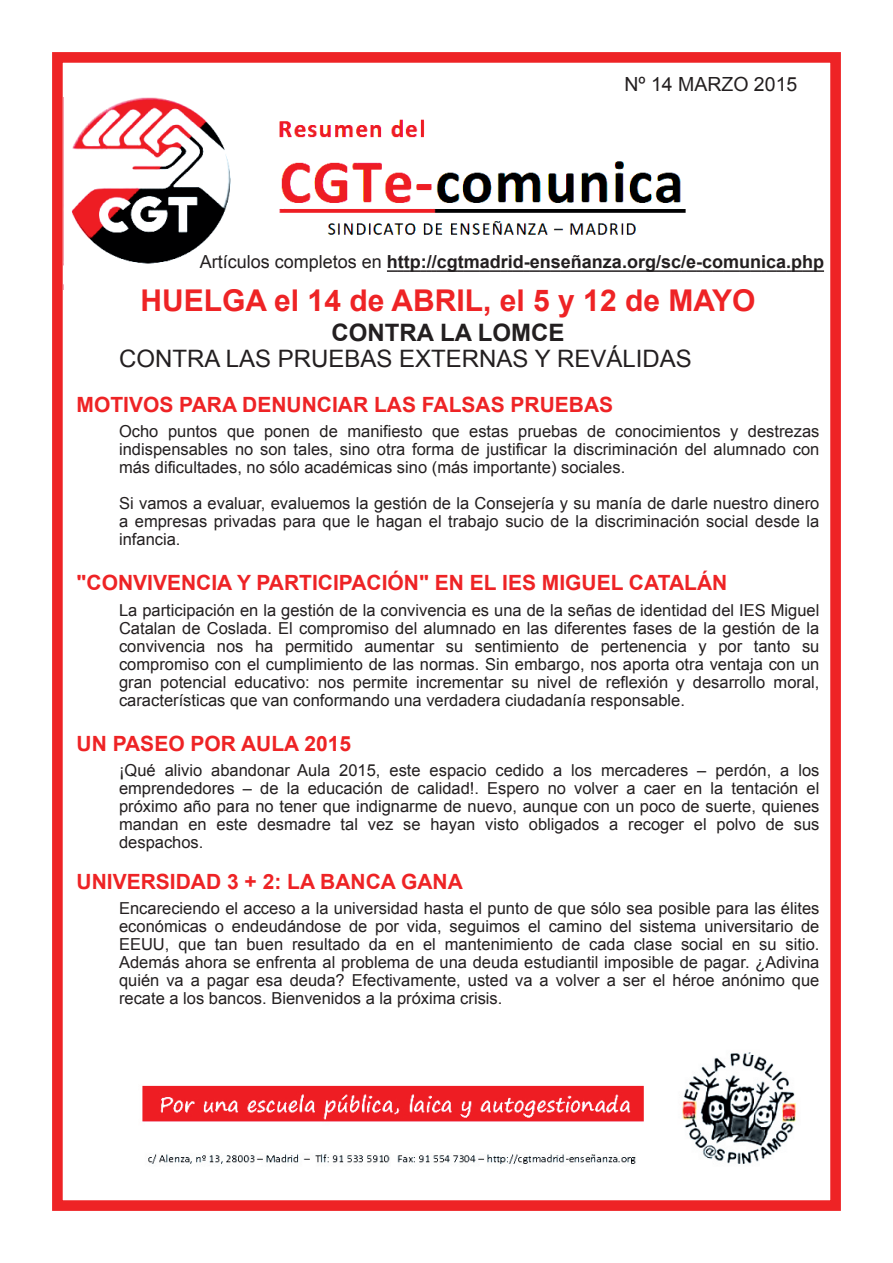
<style>
.page{position:relative;width:893px;height:1263px;background:#fff}
.page>*{position:absolute;margin:0;border:0;box-sizing:border-box;transform-origin:0 0}
.t1{font:700 30px "Arial";color:#ee2325}
.t2{font:24px "Arial";color:#231f20}
.t3{font:700 24px "Arial";color:#231f20}
.t4{font:700 21px "Arial";color:#ee2325}
.t5{font:19.5px "Arial";color:#231f20}
.t6{font:700 18px "Arial";color:#231f20}
.t7{font:16.5px/18px "Arial";color:#231f20;text-align:justify}
.s1{font-weight:400}
</style>
<div class="page">
<div style="left:52px;top:52px;width:789px;height:1159px;border:11px solid #ee2325"></div>
<img style="left:71px;top:98px;width:615px;height:166px">
<svg style="left:387px;top:270px;width:437px;height:2px"></svg>
<img style="left:142px;top:1052px;width:654px;height:112px">
<p class="t5" style="left:624px;top:73px;width:174px">Nº 14 MARZO 2015</p>
<p class="t6" style="left:200px;top:252px;width:626px"><span class="s1">Artículos completos en</span> http://cgtmadrid-enseñanza.org/sc/e-comunica.php</p>
<h1 class="t1" style="left:140px;top:284px;width:617px">HUELGA el 14 de ABRIL, el 5 y 12 de MAYO</h1>
<h2 class="t3" style="left:332px;top:319px;width:234px">CONTRA LA LOMCE</h2>
<h2 class="t2" style="left:119px;top:345px;width:574px">CONTRA LAS PRUEBAS EXTERNAS Y REVÁLIDAS</h2>
<p class="t4" style="left:77px;top:392px;width:538px">MOTIVOS PARA DENUNCIAR LAS FALSAS PRUEBAS</p>
<p class="t7" style="left:119px;top:422px;width:702px">Ocho puntos que ponen de manifiesto que estas pruebas de conocimientos y destrezas indispensables no son tales, sino otra forma de justificar la discriminación del alumnado con más dificultades, no sólo académicas sino (más importante) sociales.</p>
<p class="t7" style="left:119px;top:494px;width:702px">Si vamos a evaluar, evaluemos la gestión de la Consejería y su manía de darle nuestro dinero a empresas privadas para que le hagan el trabajo sucio de la discriminación social desde la infancia.</p>
<p class="t4" style="left:77px;top:571px;width:652px">"CONVIVENCIA Y PARTICIPACIÓN" EN EL IES MIGUEL CATALÁN</p>
<p class="t7" style="left:119px;top:601px;width:702px">La participación en la gestión de la convivencia es una de la señas de identidad del IES Miguel Catalan de Coslada. El compromiso del alumnado en las diferentes fases de la gestión de la convivencia nos ha permitido aumentar su sentimiento de pertenencia y por tanto su compromiso con el cumplimiento de las normas. Sin embargo, nos aporta otra ventaja con un gran potencial educativo: nos permite incrementar su nivel de reflexión y desarrollo moral, características que van conformando una verdadera ciudadanía responsable.</p>
<p class="t4" style="left:77px;top:731px;width:276px">UN PASEO POR AULA 2015</p>
<p class="t7" style="left:119px;top:761px;width:702px">¡Qué alivio abandonar Aula 2015, este espacio cedido a los mercaderes – perdón, a los emprendedores – de la educación de calidad!. Espero no volver a caer en la tentación el próximo año para no tener que indignarme de nuevo, aunque con un poco de suerte, quienes mandan en este desmadre tal vez se hayan visto obligados a recoger el polvo de sus despachos.</p>
<p class="t4" style="left:77px;top:869px;width:388px">UNIVERSIDAD 3 + 2: LA BANCA GANA</p>
<p class="t7" style="left:119px;top:899px;width:702px">Encareciendo el acceso a la universidad hasta el punto de que sólo sea posible para las élites económicas o endeudándose de por vida, seguimos el camino del sistema universitario de EEUU, que tan buen resultado da en el mantenimiento de cada clase social en su sitio.<br>Además ahora se enfrenta al problema de una deuda estudiantil imposible de pagar. ¿Adivina quién va a pagar esa deuda? Efectivamente, usted va a volver a ser el héroe anónimo que recate a los bancos. Bienvenidos a la próxima crisis.</p>
</div>
